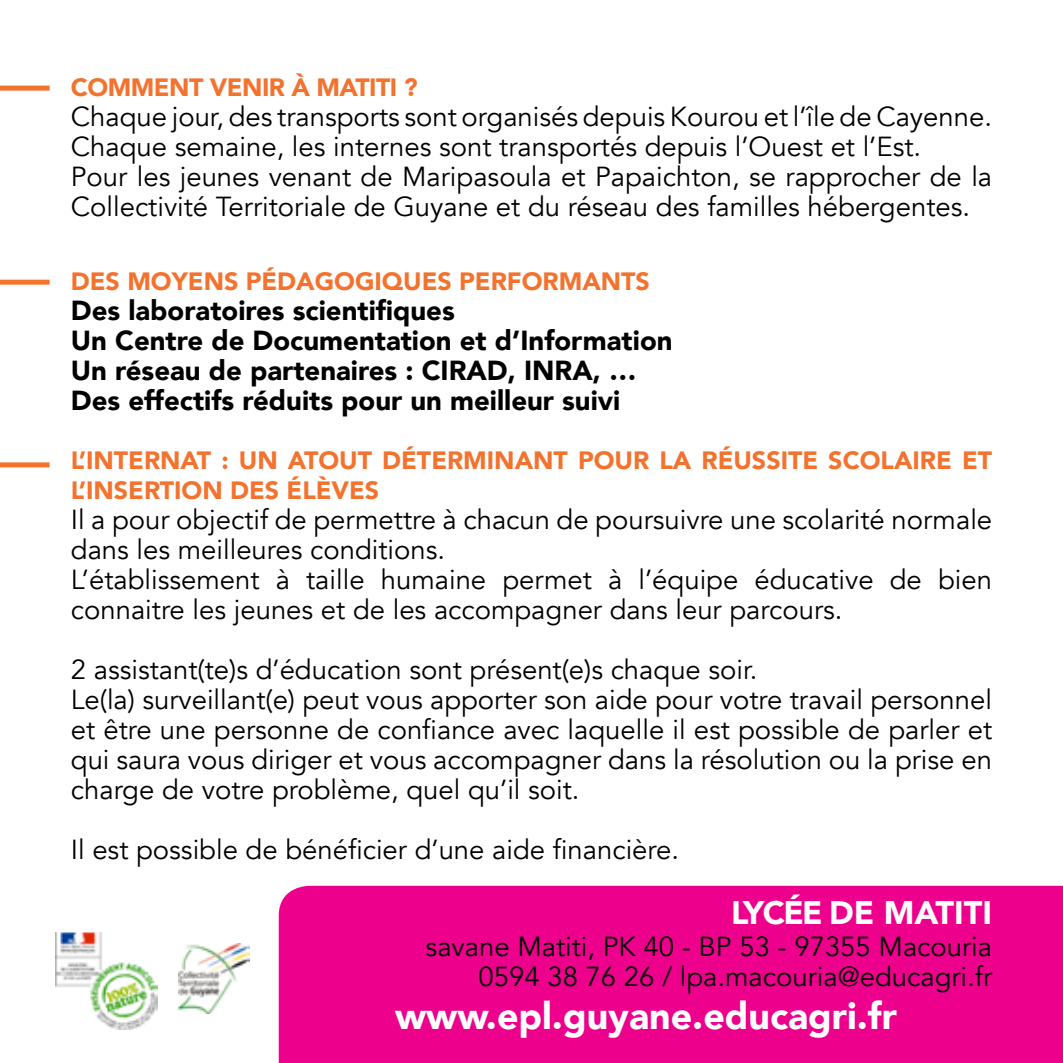
<style>
.page{position:relative;width:1063px;height:1063px;background:#fff}
.page>*{position:absolute;margin:0;border:0;box-sizing:border-box;transform-origin:0 0}
.t1{font:900 37.5px "Avenir";color:#fff}
.t2{font:900 32.5px "Avenir";letter-spacing:-.025em;color:#fff}
.t3{font:27.5px/30px "Avenir";color:#000}
.t4{font:900 27.5px "Avenir";color:#000}
.t5{font:900 25px/30px "Avenir";color:#f3722e}
.t6{font:900 25px "Avenir";letter-spacing:-.02em;color:#f3722e}
</style>
<div class="page">
<div style="left:279px;top:886px;width:784px;height:177px;background:#ec008c"></div>
<img style="left:56px;top:933px;width:102px;height:96px">
<img style="left:178px;top:943px;width:72px;height:71px">
<div style="left:0;top:86px;width:50px;height:5px;background:#f3722e"></div>
<div style="left:0;top:462px;width:50px;height:5px;background:#f3722e"></div>
<div style="left:0;top:280px;width:50px;height:5px;background:#f3722e"></div>
<p class="t6" style="left:71px;top:66px;width:348px">COMMENT VENIR À MATITI ?</p>
<p class="t3" style="left:71px;top:102px;width:923px">Chaque jour, des transports sont organisés depuis Kourou et l’île de Cayenne.</p>
<p class="t3" style="left:71px;top:132px;width:852px">Chaque semaine, les internes sont transportés depuis l’Ouest et l’Est.</p>
<p class="t3" style="left:71px;top:162px;width:923px">Pour les jeunes venant de Maripasoula et Papaichton, se rapprocher de la<br>Collectivité Territoriale de Guyane et du réseau des familles hébergentes.</p>
<p class="t5" style="left:71px;top:266px;width:581px">DES MOYENS PÉDAGOGIQUES PERFORMANTS</p>
<p class="t4" style="left:71px;top:287px;width:385px">Des laboratoires scientifiques</p>
<p class="t4" style="left:71px;top:317px;width:603px">Un Centre de Documentation et d’Information</p>
<p class="t4" style="left:71px;top:347px;width:567px">Un réseau de partenaires : CIRAD, INRA, …</p>
<p class="t4" style="left:71px;top:377px;width:551px">Des effectifs réduits pour un meilleur suivi</p>
<p class="t5" style="left:71px;top:445px;width:923px">L’INTERNAT : UN ATOUT DÉTERMINANT POUR LA RÉUSSITE SCOLAIRE ET<br>L’INSERTION DES ÉLÈVES</p>
<p class="t3" style="left:71px;top:505px;width:923px">Il a pour objectif de permettre à chacun de poursuivre une scolarité normale dans les meilleures conditions.</p>
<p class="t3" style="left:71px;top:565px;width:923px">L’établissement à taille humaine permet à l’équipe éducative de bien connaitre les jeunes et de les accompagner dans leur parcours.</p>
<p class="t3" style="left:71px;top:655px;width:688px">2 assistant(te)s d’éducation sont présent(e)s chaque soir.</p>
<p class="t3" style="left:71px;top:685px;width:923px;text-align:justify">Le(la) surveillant(e) peut vous apporter son aide pour votre travail personnel et être une personne de confiance avec laquelle il est possible de parler et qui saura vous diriger et vous accompagner dans la résolution ou la prise en charge de votre problème, quel qu’il soit.</p>
<p class="t3" style="left:71px;top:835px;width:610px">Il est possible de bénéficier d’une aide financière.</p>
<p class="t2" style="left:731px;top:884px;width:263px">LYCÉE DE MATITI</p>
<p class="t3" style="left:426px;top:932px;width:568px">savane Matiti, PK 40 - BP 53 - 97355 Macouria</p>
<p class="t3" style="left:479px;top:962px;width:515px">0594 38 76 26 / lpa.macouria@educagri.fr</p>
<p class="t1" style="left:395px;top:983px;width:504px">www.epl.guyane.educagri.fr</p>
</div>
